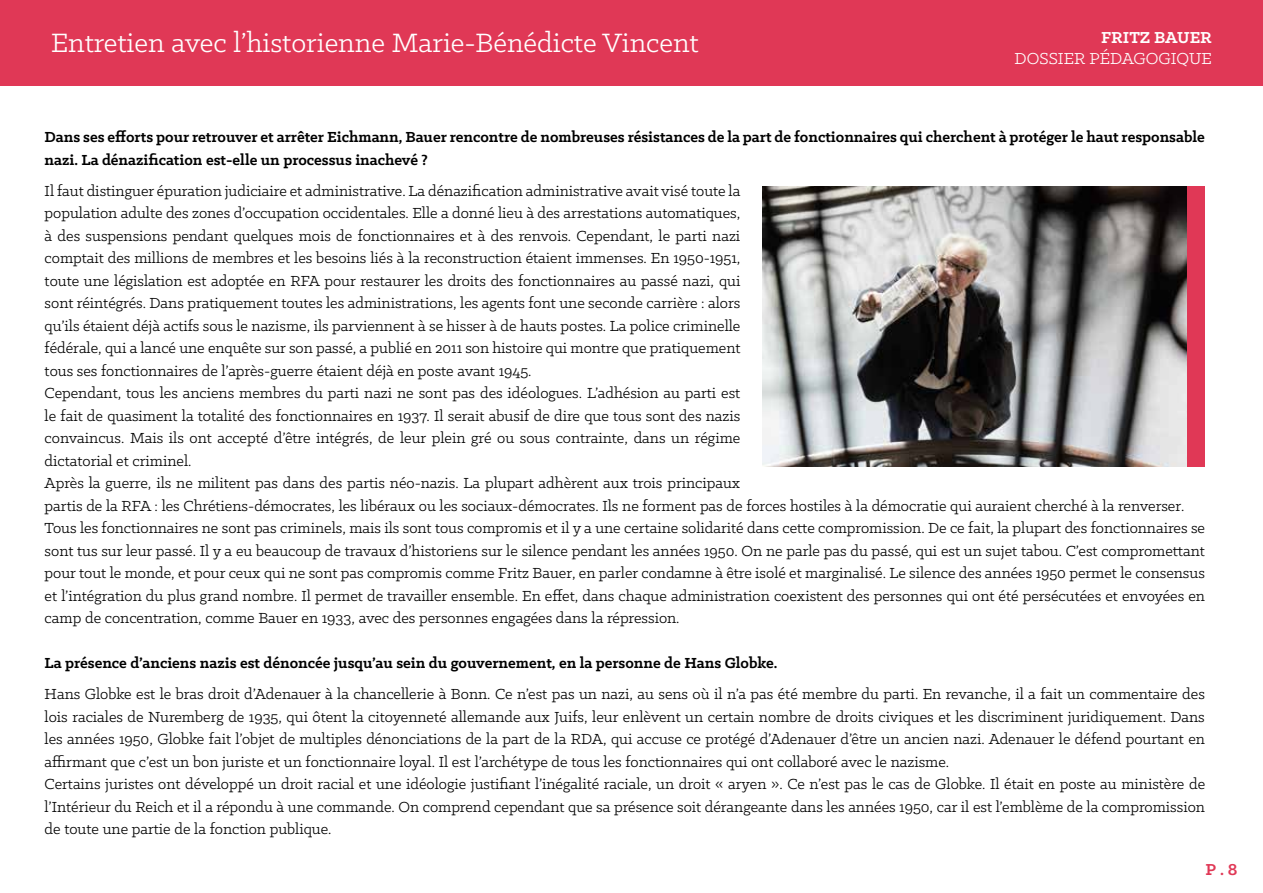
<style>
.page{position:relative;width:1263px;height:893px;background:#fff}
.page>*{position:absolute;margin:0;border:0;box-sizing:border-box;transform-origin:0 0}
.t1{font:30px "Klinic Slab";color:#fff}
.t2{font:18px "Klinic Slab";color:#fff}
.t3{font:700 18px "Klinic Slab";color:#fff}
.t4{font:700 18px "Klinic Slab";color:#e03856}
.t5{font:16.5px/22.5px "Klinic Slab";color:#000}
.t6{font:700 16.5px/22.5px "Klinic Slab";color:#000}
</style>
<div class="page">
<div style="left:0;top:0;width:1263px;height:85px;background:#e03856"></div>
<img style="left:762px;top:186px;width:425px;height:281px">
<div style="left:1187px;top:186px;width:17px;height:281px;background:#e03856"></div>
<h1 class="t1" style="left:51px;top:24px;width:649px">Entretien avec l’historienne Marie-Bénédicte Vincent</h1>
<p class="t3" style="left:1101px;top:25px;width:112px">FRITZ BAUER</p>
<p class="t2" style="left:1015px;top:47px;width:199px">DOSSIER PÉDAGOGIQUE</p>
<p class="t6" style="left:45px;top:125px;width:1162px">Dans ses efforts pour retrouver et arrêter Eichmann, Bauer rencontre de nombreuses résistances de la part de fonctionnaires qui cherchent à protéger le haut responsable nazi. La dénazification est-elle un processus inachevé ?</p>
<p class="t5" style="left:45px;top:179px;width:1162px">Il faut distinguer épuration judiciaire et administrative. La dénazification administrative avait visé toute la<br>population adulte des zones d’occupation occidentales. Elle a donné lieu à des arrestations automatiques,<br>à des suspensions pendant quelques mois de fonctionnaires et à des renvois. Cependant, le parti nazi<br>comptait des millions de membres et les besoins liés à la reconstruction étaient immenses. En 1950-1951,<br>toute une législation est adoptée en RFA pour restaurer les droits des fonctionnaires au passé nazi, qui<br>sont réintégrés. Dans pratiquement toutes les administrations, les agents font une seconde carrière : alors<br>qu’ils étaient déjà actifs sous le nazisme, ils parviennent à se hisser à de hauts postes. La police criminelle<br>fédérale, qui a lancé une enquête sur son passé, a publié en 2011 son histoire qui montre que pratiquement<br>tous ses fonctionnaires de l’après-guerre étaient déjà en poste avant 1945.<br>Cependant, tous les anciens membres du parti nazi ne sont pas des idéologues. L’adhésion au parti est<br>le fait de quasiment la totalité des fonctionnaires en 1937. Il serait abusif de dire que tous sont des nazis<br>convaincus. Mais ils ont accepté d’être intégrés, de leur plein gré ou sous contrainte, dans un régime<br>dictatorial et criminel.<br>Après la guerre, ils ne militent pas dans des partis néo-nazis. La plupart adhèrent aux trois principaux<br>partis de la RFA : les Chrétiens-démocrates, les libéraux ou les sociaux-démocrates. Ils ne forment pas de forces hostiles à la démocratie qui auraient cherché à la renverser.<br>Tous les fonctionnaires ne sont pas criminels, mais ils sont tous compromis et il y a une certaine solidarité dans cette compromission. De ce fait, la plupart des fonctionnaires se sont tus sur leur passé. Il y a eu beaucoup de travaux d’historiens sur le silence pendant les années 1950. On ne parle pas du passé, qui est un sujet tabou. C’est compromettant pour tout le monde, et pour ceux qui ne sont pas compromis comme Fritz Bauer, en parler condamne à être isolé et marginalisé. Le silence des années 1950 permet le consensus et l’intégration du plus grand nombre. Il permet de travailler ensemble. En effet, dans chaque administration coexistent des personnes qui ont été persécutées et envoyées en camp de concentration, comme Bauer en 1933, avec des personnes engagées dans la répression.</p>
<p class="t6" style="left:45px;top:651px;width:734px">La présence d’anciens nazis est dénoncée jusqu’au sein du gouvernement, en la personne de Hans Globke.</p>
<p class="t5" style="left:45px;top:682px;width:1162px">Hans Globke est le bras droit d’Adenauer à la chancellerie à Bonn. Ce n’est pas un nazi, au sens où il n’a pas été membre du parti. En revanche, il a fait un commentaire des lois raciales de Nuremberg de 1935, qui ôtent la citoyenneté allemande aux Juifs, leur enlèvent un certain nombre de droits civiques et les discriminent juridiquement. Dans les années 1950, Globke fait l’objet de multiples dénonciations de la part de la RDA, qui accuse ce protégé d’Adenauer d’être un ancien nazi. Adenauer le défend pourtant en affirmant que c’est un bon juriste et un fonctionnaire loyal. Il est l’archétype de tous les fonctionnaires qui ont collaboré avec le nazisme.<br>Certains juristes ont développé un droit racial et une idéologie justifiant l’inégalité raciale, un droit « aryen ». Ce n’est pas le cas de Globke. Il était en poste au ministère de l’Intérieur du Reich et il a répondu à une commande. On comprend cependant que sa présence soit dérangeante dans les années 1950, car il est l’emblème de la compromission de toute une partie de la fonction publique.</p>
<p class="t4" style="left:1205px;top:857px;width:33px">P . 8</p>
</div>
